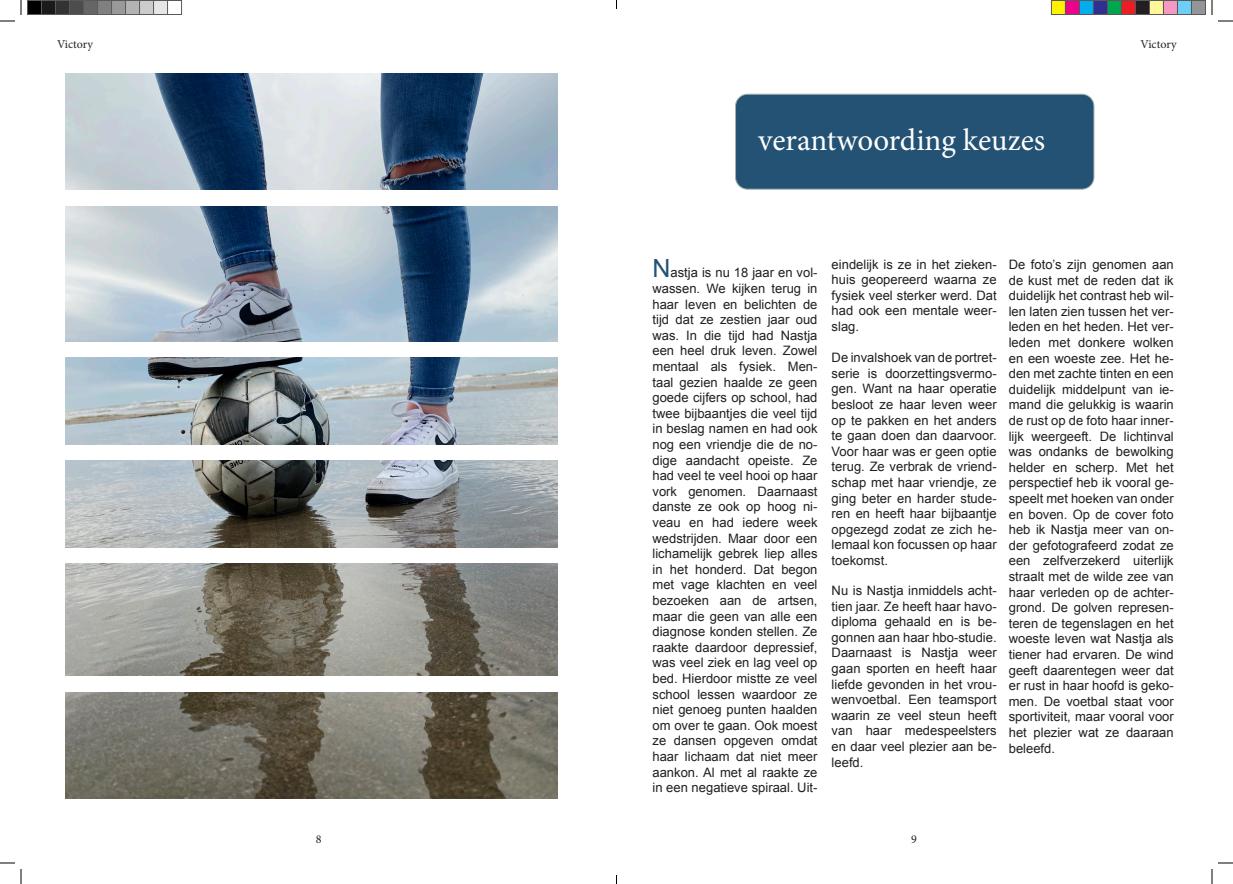
<style>
.page{position:relative;width:1233px;height:884px;background:#fff}
.page>*{position:absolute;margin:0;border:0;box-sizing:border-box;transform-origin:0 0}
.t1{font:31px "Minion Pro";color:#fff}
.t2{font:13px/15.6px "Arial";color:#231f20;text-align:justify}
.t3{font:12px "Minion Pro";letter-spacing:-.005em;color:#231f20}
.s1{font-size:25px;color:#235274}
</style>
<div class="page">
<img style="left:66px;top:73px;width:491px;height:117px">
<img style="left:66px;top:206px;width:491px;height:135px">
<img style="left:66px;top:358px;width:491px;height:86px">
<img style="left:66px;top:461px;width:491px;height:86px">
<img style="left:66px;top:563px;width:491px;height:113px">
<img style="left:66px;top:692px;width:491px;height:107px">
<div style="left:735px;top:94px;width:359px;height:95px;background:#235274;border-radius:12px"></div>
<div style="left:735px;top:94px;width:359px;height:96px;border:1px solid #a3b3a8;border-radius:12px"></div>
<svg style="left:1218px;top:20px;width:15px;height:2px"></svg>
<svg style="left:1218px;top:862px;width:15px;height:2px"></svg>
<svg style="left:0;top:0;width:22px;height:22px"></svg>
<svg style="left:0;top:862px;width:22px;height:22px"></svg>
<svg style="left:1211px;top:0;width:1px;height:15px"></svg>
<svg style="left:1211px;top:869px;width:1px;height:15px"></svg>
<div style="left:28px;top:0;width:13px;height:14px;background:#000"></div>
<div style="left:27px;top:0;width:15px;height:15px;border:1px solid #595959"></div>
<div style="left:42px;top:0;width:14px;height:14px;background:#1a1a1a"></div>
<div style="left:41px;top:0;width:15px;height:15px;border:1px solid #595959"></div>
<div style="left:56px;top:0;width:14px;height:14px;background:#333"></div>
<div style="left:55px;top:0;width:15px;height:15px;border:1px solid #595959"></div>
<div style="left:70px;top:0;width:14px;height:14px;background:#4d4d4d"></div>
<div style="left:69px;top:0;width:15px;height:15px;border:1px solid #595959"></div>
<div style="left:84px;top:0;width:13px;height:14px;background:#666"></div>
<div style="left:83px;top:0;width:15px;height:15px;border:1px solid #595959"></div>
<div style="left:98px;top:0;width:14px;height:14px;background:#808080"></div>
<div style="left:97px;top:0;width:15px;height:15px;border:1px solid #595959"></div>
<div style="left:112px;top:0;width:13px;height:14px;background:#999"></div>
<div style="left:111px;top:0;width:15px;height:15px;border:1px solid #595959"></div>
<div style="left:126px;top:0;width:14px;height:14px;background:#b3b3b3"></div>
<div style="left:125px;top:0;width:15px;height:15px;border:1px solid #595959"></div>
<div style="left:140px;top:0;width:14px;height:14px;background:#ccc"></div>
<div style="left:139px;top:0;width:15px;height:15px;border:1px solid #595959"></div>
<div style="left:154px;top:0;width:13px;height:14px;background:#e6e6e6"></div>
<div style="left:153px;top:0;width:15px;height:15px;border:1px solid #595959"></div>
<div style="left:167px;top:0;width:15px;height:15px;border:1px solid #595959"></div>
<div style="left:1051px;top:0;width:14px;height:14px;background:#fff101"></div>
<div style="left:1051px;top:0;width:15px;height:15px;border:1px solid #595959"></div>
<div style="left:1065px;top:0;width:14px;height:14px;background:#ed028c"></div>
<div style="left:1065px;top:0;width:15px;height:15px;border:1px solid #595959"></div>
<div style="left:1079px;top:0;width:14px;height:14px;background:#00aeef"></div>
<div style="left:1079px;top:0;width:15px;height:15px;border:1px solid #595959"></div>
<div style="left:1093px;top:0;width:14px;height:14px;background:#2e3092"></div>
<div style="left:1093px;top:0;width:15px;height:15px;border:1px solid #595959"></div>
<div style="left:1107px;top:0;width:14px;height:14px;background:#00a54f"></div>
<div style="left:1107px;top:0;width:15px;height:15px;border:1px solid #595959"></div>
<div style="left:1121px;top:0;width:14px;height:14px;background:#ee1d23"></div>
<div style="left:1121px;top:0;width:15px;height:15px;border:1px solid #595959"></div>
<div style="left:1135px;top:0;width:14px;height:14px;background:#231f20"></div>
<div style="left:1135px;top:0;width:15px;height:15px;border:1px solid #595959"></div>
<div style="left:1149px;top:0;width:14px;height:14px;background:#fff79a"></div>
<div style="left:1149px;top:0;width:15px;height:15px;border:1px solid #595959"></div>
<div style="left:1163px;top:0;width:14px;height:14px;background:#f499c2"></div>
<div style="left:1163px;top:0;width:15px;height:15px;border:1px solid #595959"></div>
<div style="left:1177px;top:0;width:14px;height:14px;background:#6bcff6"></div>
<div style="left:1177px;top:0;width:15px;height:15px;border:1px solid #595959"></div>
<div style="left:1191px;top:0;width:14px;height:14px;background:#939598"></div>
<div style="left:1191px;top:0;width:15px;height:15px;border:1px solid #595959"></div>
<p class="t3" style="left:57px;top:36px;width:38px">Victory</p>
<p class="t3" style="left:1140px;top:36px;width:38px">Victory</p>
<p class="t1" style="left:758px;top:120px;width:288px">verantwoording keuzes</p>
<p class="t2" style="left:652px;top:265px;width:166px"><span class="s1">N</span>astja is nu 18 jaar en vol&shy;wassen. We kijken terug in haar leven en belichten de tijd dat ze zestien jaar oud was. In die tijd had Nastja een heel druk leven. Zowel mentaal als fysiek. Men&shy;taal gezien haalde ze geen goede cijfers op school, had twee bijbaantjes die veel tijd in beslag namen en had ook nog een vriendje die de no&shy;dige aandacht opeiste. Ze had veel te veel hooi op haar vork genomen. Daarnaast danste ze ook op hoog ni&shy;veau en had iedere week wedstrijden. Maar door een lichamelijk gebrek liep alles in het honderd. Dat begon met vage klachten en veel bezoeken aan de artsen, maar die geen van alle een diagnose konden stellen. Ze raakte daardoor depressief, was veel ziek en lag veel op bed. Hierdoor mistte ze veel school lessen waardoor ze niet genoeg punten haalden om over te gaan. Ook moest ze dansen opgeven omdat haar lichaam dat niet meer aankon. Al met al raakte ze in een negatieve spiraal. Uit-</p>
<p class="t2" style="left:831px;top:256px;width:166px">eindelijk is ze in het zieken&shy;huis geopereerd waarna ze fysiek veel sterker werd. Dat had ook een mentale weer&shy;slag.</p>
<p class="t2" style="left:831px;top:350px;width:166px">De invalshoek van de portret&shy;serie is doorzettingsvermo&shy;gen. Want na haar operatie besloot ze haar leven weer op te pakken en het anders te gaan doen dan daarvoor.<br>Voor haar was er geen optie terug. Ze verbrak de vriend&shy;schap met haar vriendje, ze ging beter en harder stude&shy;ren en heeft haar bijbaantje opgezegd zodat ze zich he&shy;lemaal kon focussen op haar toekomst.</p>
<p class="t2" style="left:831px;top:583px;width:166px">Nu is Nastja inmiddels acht&shy;tien jaar. Ze heeft haar havo&shy;diploma gehaald en is be&shy;gonnen aan haar hbo-studie.<br>Daarnaast is Nastja weer gaan sporten en heeft haar liefde gevonden in het vrou&shy;wenvoetbal. Een teamsport waarin ze veel steun heeft van haar medespeelsters en daar veel plezier aan be&shy;leefd.</p>
<p class="t2" style="left:1008px;top:257px;width:166px">De foto’s zijn genomen aan de kust met de reden dat ik duidelijk het contrast heb wil&shy;len laten zien tussen het ver&shy;leden en het heden. Het ver&shy;leden met donkere wolken en een woeste zee. Het he&shy;den met zachte tinten en een duidelijk middelpunt van ie&shy;mand die gelukkig is waarin de rust op de foto haar inner&shy;lijk weergeeft. De lichtinval was ondanks de bewolking helder en scherp. Met het perspectief heb ik vooral ge&shy;speelt met hoeken van onder en boven. Op de cover foto heb ik Nastja meer van on&shy;der gefotografeerd zodat ze een zelfverzekerd uiterlijk straalt met de wilde zee van haar verleden op de achter&shy;grond. De golven represen&shy;teren de tegenslagen en het woeste leven wat Nastja als tiener had ervaren. De wind geeft daarentegen weer dat er rust in haar hoofd is geko&shy;men. De voetbal staat voor sportiviteit, maar vooral voor het plezier wat ze daaraan beleefd.</p>
<p class="t3" style="left:316px;top:831px;width:7px">8</p>
<p class="t3" style="left:911px;top:831px;width:7px">9</p>
</div>
